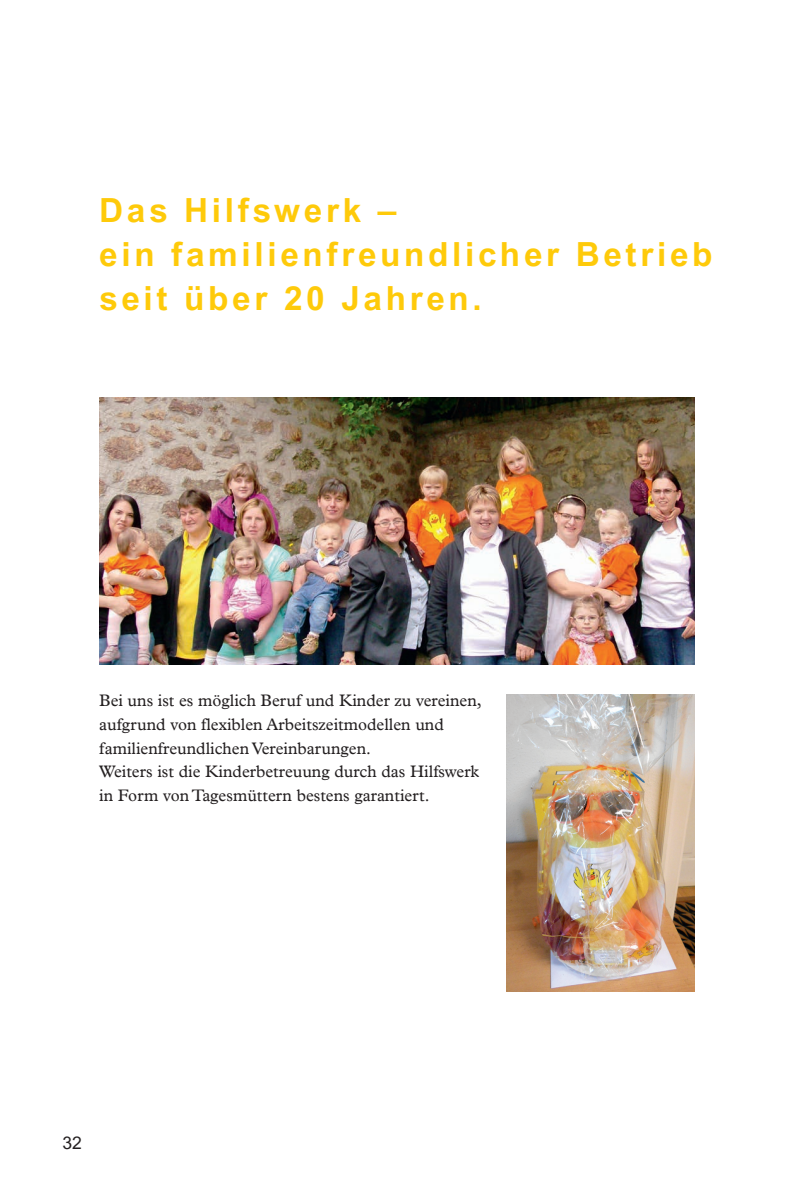
<style>
.page{position:relative;width:794px;height:1191px;background:#fff}
.page>*{position:absolute;margin:0;border:0;box-sizing:border-box;transform-origin:0 0}
.t1{font:700 33.25px/43.8px "Arial";letter-spacing:.11em;color:#feca0a}
.t2{font:17.5px "Arial";color:#231f20}
.t3{font:16.62px/23.6px "Plantin";color:#231f20}
</style>
<div class="page">
<img style="left:99px;top:397px;width:595px;height:267px">
<img style="left:506px;top:694px;width:188px;height:298px">
<h1 class="t1" style="left:99px;top:189px;width:615px">Das Hilfswerk –<br>ein familien freundlicher Betrieb seit über 20 Jahren.</h1>
<p class="t3" style="left:99px;top:688px;width:384px">Bei uns ist es möglich Beruf und Kinder zu vereinen, aufgrund von flexiblen Arbeitszeitmodellen und familienfreundlichen Vereinbarungen.<br>Weiters ist die Kinderbetreuung durch das Hilfswerk in Form von Tagesmüttern bestens garantiert.</p>
<p class="t2" style="left:62px;top:1132px;width:21px">32</p>
</div>
